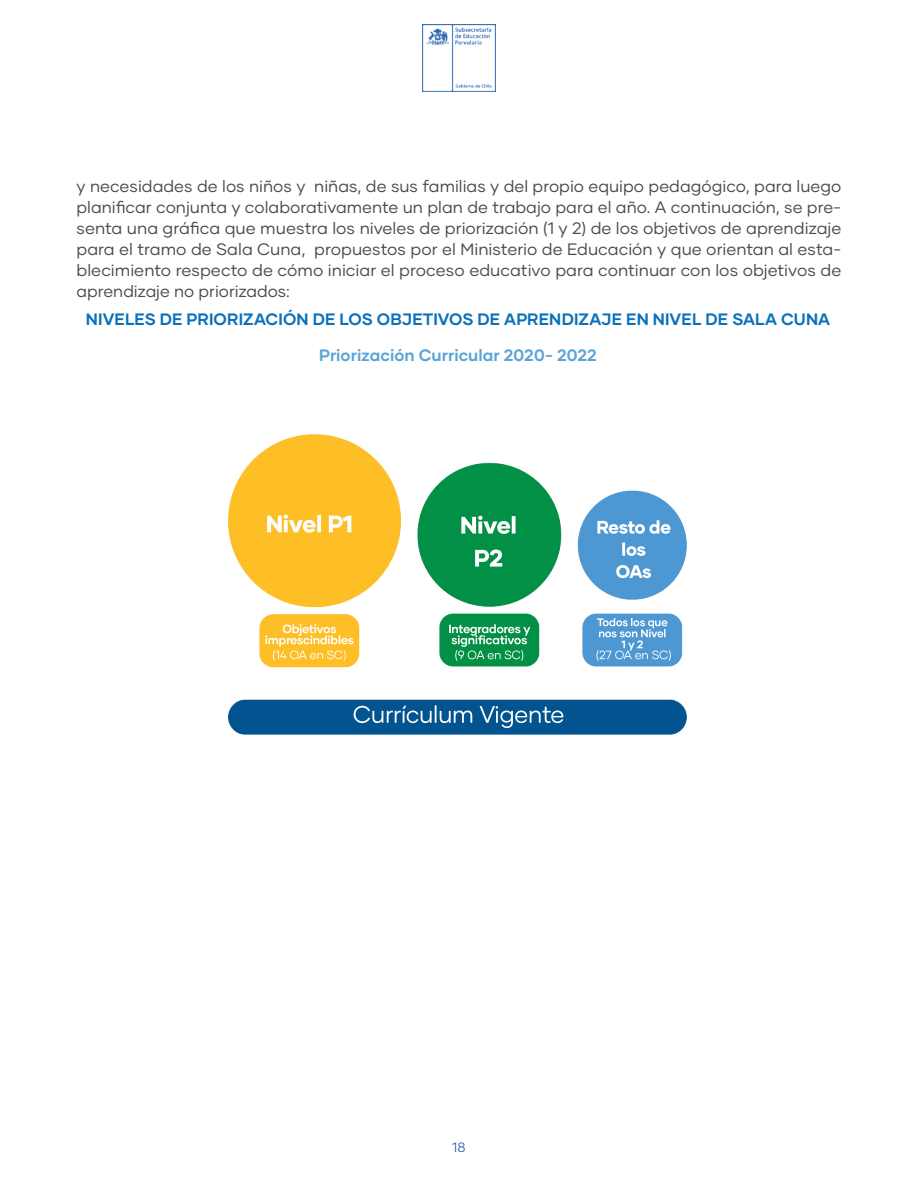
<style>
.page{position:relative;width:918px;height:1188px;background:#fff}
.page>*{position:absolute;margin:0;border:0;box-sizing:border-box;transform-origin:0 0}
.t1{font:16.5px/21px "Gilmer";color:#484c4e;text-align:justify}
.t2{font:700 16.5px "Gilmer";letter-spacing:.005em;color:#0a71ba}
.t3{font:700 16.5px "Gilmer";color:#5ba4d7}
.t4{font:13.5px "Gilmer";color:#4569b2}
</style>
<div class="page">
<img style="left:422px;top:24px;width:74px;height:67px">
<img style="left:228px;top:434px;width:459px;height:301px">
<p class="t1" style="left:77px;top:175px;width:766px">y necesidades de los niños y niñas, de sus familias y del propio equipo pedagógico, para luego planificar conjunta y colaborativamente un plan de trabajo para el año. A continuación, se pre&shy;senta una gráfica que muestra los niveles de priorización (1 y 2) de los objetivos de aprendizaje para el tramo de Sala Cuna, propuestos por el Ministerio de Educación y que orientan al esta&shy;blecimiento respecto de cómo iniciar el proceso educativo para continuar con los objetivos de aprendizaje no priorizados:</p>
<p class="t2" style="left:86px;top:308px;width:746px">NIVELES DE PRIORIZACIÓN DE LOS OBJETIVOS DE APRENDIZAJE EN NIVEL DE SALA CUNA</p>
<p class="t3" style="left:319px;top:345px;width:279px">Priorización Curricular 2020- 2022</p>
<p class="t4" style="left:452px;top:1139px;width:15px">18</p>
</div>
